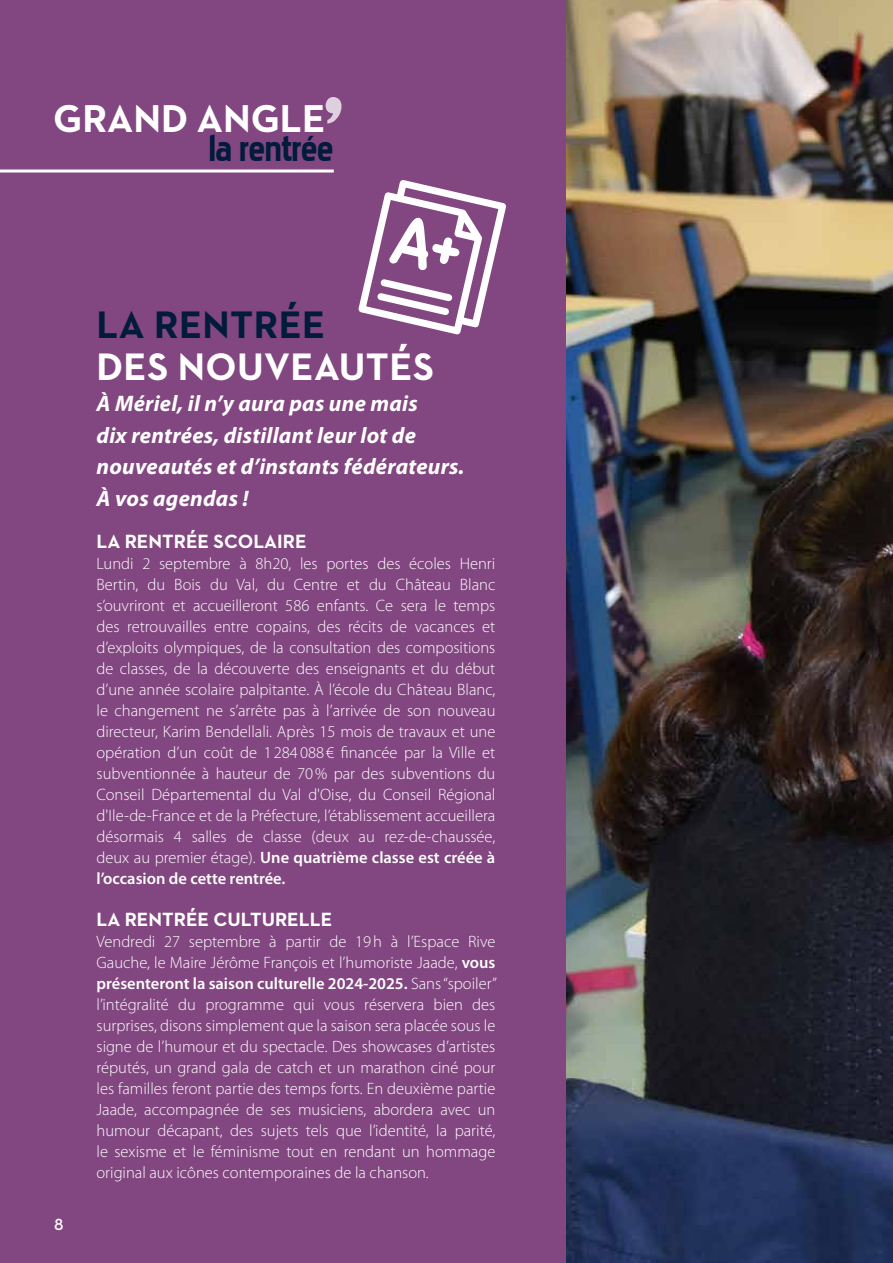
<style>
.page{position:relative;width:893px;height:1263px;background:#fff}
.page>*{position:absolute;margin:0;border:0;box-sizing:border-box;transform-origin:0 0}
.t1{font:700 43.5px "Pakenham";letter-spacing:-.025em;color:#001b3b}
.t2{font:700 39.45px "Neutraface 2 Text";color:#fff}
.t3{font:700 39px "Neutraface 2 Text";letter-spacing:.01em;color:#fff}
.t4{font:700 39px "Neutraface 2 Text";letter-spacing:.01em;color:#001b3b}
.t5{font:italic 700 22.5px/31.5px "Myriad Pro";letter-spacing:.01em;color:#fff}
.t6{font:700 19.5px "Neutraface 2 Text";color:#fff}
.t7{font:300 16.5px/21px "Myriad Pro";color:#fff;text-align:justify}
.t8{font:600 16.5px "Neutraface 2 Text";color:#fff}
.s1{font-weight:600}
</style>
<div class="page">
<img style="left:566px;top:0;width:327px;height:1263px">
<div style="left:0;top:0;width:566px;height:1263px;background:#824680"></div>
<svg style="left:325px;top:97px;width:16px;height:27px"></svg>
<hr style="left:0;top:170px;width:334px;height:3px;background:#fff">
<svg style="left:358px;top:180px;width:148px;height:155px"></svg>
<h2 class="t2" style="left:53px;top:93px;width:274px">GRAND ANGLE</h2>
<h1 class="t1" style="left:209px;top:130px;width:126px">la rentrée</h1>
<h3 class="t4" style="left:97px;top:299px;width:230px">LA RENTRÉE</h3>
<h3 class="t3" style="left:97px;top:341px;width:339px">DES NOUVEAUTÉS</h3>
<h3 class="t5" style="left:97px;top:387px;width:369px">À Mériel, il n’y aura pas une mais<br>dix rentrées, distillant leur lot de nouveautés et d’instants fédérateurs.<br>À vos agendas !</h3>
<p class="t8" style="left:54px;top:1214px;width:11px">8</p>
<p class="t6" style="left:97px;top:528px;width:212px">LA RENTRÉE SCOLAIRE</p>
<p class="t7" style="left:97px;top:552px;width:400px">Lundi 2 septembre à 8h20, les portes des écoles Henri Bertin, du Bois du Val, du Centre et du Château Blanc s’ouvriront et accueilleront 586 enfants. Ce sera le temps des retrouvailles entre copains, des récits de vacances et d’exploits olympiques, de la consultation des compositions de classes, de la découverte des enseignants et du début d’une année scolaire palpitante. À l’école du Château Blanc, le changement ne s’arrête pas à l’arrivée de son nouveau directeur, Karim Bendellali. Après 15 mois de travaux et une opération d’un coût de 1 284 088 € financée par la Ville et subventionnée à hauteur de 70% par des subventions du Conseil Départemental du Val d'Oise, du Conseil Régional d'Ile-de-France et de la Préfecture, l’établissement accueillera désormais 4 salles de classe (deux au rez-de-chaussée, deux au premier étage). <span class="s1">Une quatrième classe est créée à l’occasion de cette rentrée.</span></p>
<p class="t6" style="left:97px;top:906px;width:237px">LA RENTRÉE CULTURELLE</p>
<p class="t7" style="left:97px;top:930px;width:402px">Vendredi 27 septembre à partir de 19h à l’Espace Rive Gauche, le Maire Jérôme François et l’humoriste Jaade, <span class="s1">vous présenteront la saison culturelle 2024-2025.</span> Sans ‘‘spoiler’’ l’intégralité du programme qui vous réservera bien des surprises, disons simplement que la saison sera placée sous le signe de l’humour et du spectacle. Des showcases d’artistes réputés, un grand gala de catch et un marathon ciné pour les familles feront partie des temps forts. En deuxième partie Jaade, accompagnée de ses musiciens, abordera avec un humour décapant, des sujets tels que l’identité, la parité, le sexisme et le féminisme tout en rendant un hommage original aux icônes contemporaines de la chanson.</p>
</div>
